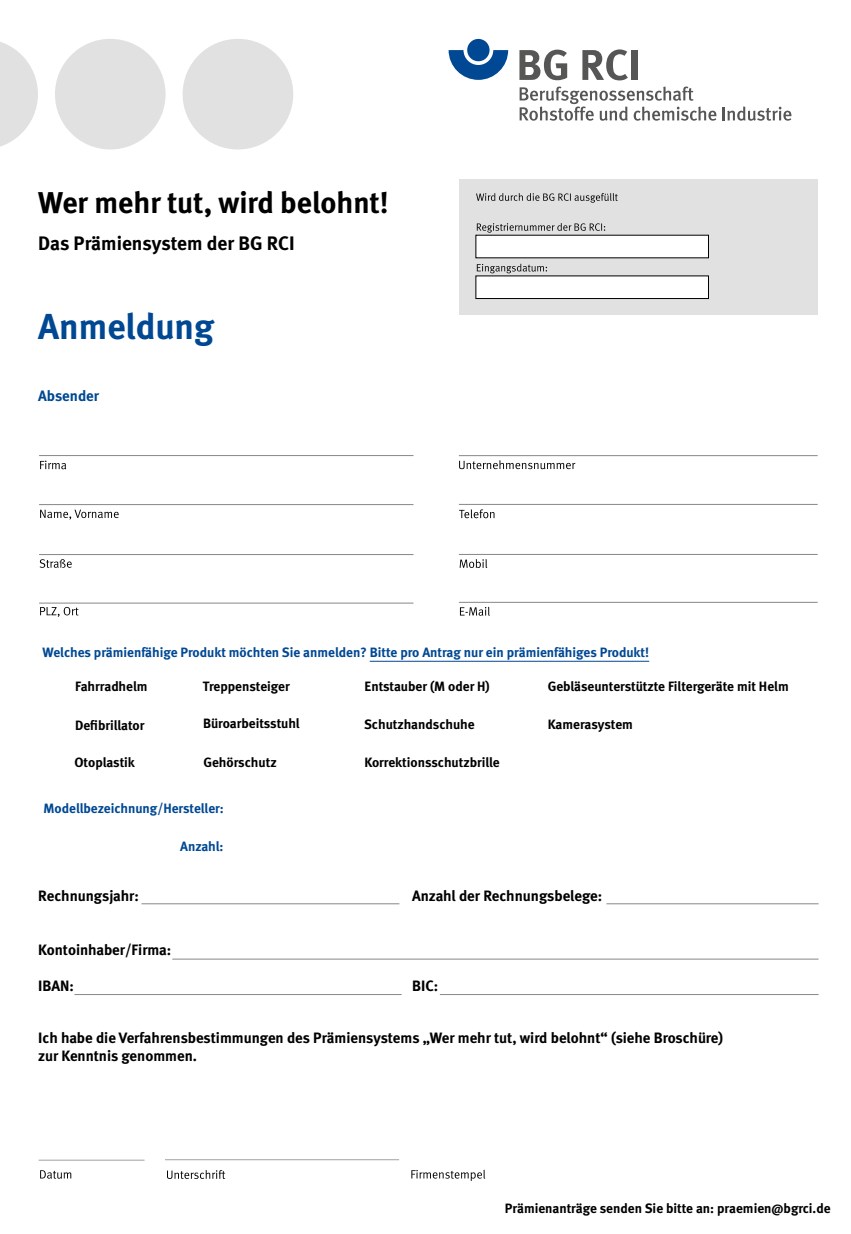
<style>
.page{position:relative;width:851px;height:1234px;background:#fff}
.page>*{position:absolute;margin:0;border:0;box-sizing:border-box;transform-origin:0 0}
.H3_24pt_Überschrift{font:700 36px "DGUV Meta";color:#004893}
.H1_20pt{font:700 30px "DGUV Meta";color:#000}
.H2_13pt{font:700 19.5px "DGUV Meta";color:#000}
.p_-_ausfüllen{font:700 15px/18px "DGUV Meta";color:#000}
.H4_-_Zwischenüberschrift{font:700 15px "DGUV Meta";color:#004893}
.p_-_kleiner{font:700 13.5px "DGUV Meta";color:#000}
.P_-_9_10_8_pt{font:700 13.5px "DGUV Meta";color:#004893}
</style>
<div class="page">
<div style="left:459px;top:179px;width:358px;height:136px;background:#e1e1e1"></div>
<svg style="left:476px;top:193px;width:141px;height:10px"></svg>
<svg style="left:476px;top:223px;width:129px;height:9px"></svg>
<svg style="left:476px;top:264px;width:71px;height:9px"></svg>
<div style="left:476px;top:235px;width:232px;height:23px;background:#fff"></div>
<div style="left:476px;top:276px;width:232px;height:22px;background:#fff"></div>
<svg style="left:448px;top:50px;width:60px;height:30px"></svg>
<div style="left:467px;top:39px;width:22px;height:22px;background:#004893;border-radius:50%"></div>
<svg style="left:519px;top:50px;width:48px;height:30px"></svg>
<svg style="left:582px;top:49px;width:45px;height:31px"></svg>
<div style="left:631px;top:50px;width:7px;height:30px;background:#565655"></div>
<svg style="left:519px;top:86px;width:197px;height:35px"></svg>
<svg style="left:722px;top:106px;width:69px;height:15px"></svg>
<div style="left:55px;top:39px;width:110px;height:110px;background:#e1e1e1;border-radius:50%"></div>
<div style="left:182px;top:39px;width:111px;height:110px;background:#e1e1e1;border-radius:50%"></div>
<svg style="left:0;top:42px;width:38px;height:105px"></svg>
<svg style="left:167px;top:1170px;width:58px;height:8px"></svg>
<svg style="left:411px;top:1169px;width:74px;height:11px"></svg>
<hr style="left:39px;top:1159px;width:105px;height:1px;background:#a0a1a1">
<hr style="left:165px;top:1158px;width:234px;height:1px;background:#a0a1a1">
<svg style="left:40px;top:1170px;width:31px;height:8px"></svg>
<hr style="left:39px;top:455px;width:374px;height:1px;background:#868786">
<hr style="left:39px;top:504px;width:374px;height:1px;background:#868786">
<hr style="left:39px;top:602px;width:374px;height:1px;background:#868786">
<hr style="left:141px;top:903px;width:258px;height:1px;background:#868786">
<hr style="left:74px;top:993px;width:327px;height:1px;background:#868786">
<hr style="left:440px;top:993px;width:378px;height:1px;background:#868786">
<hr style="left:172px;top:958px;width:646px;height:1px;background:#868786">
<hr style="left:606px;top:903px;width:212px;height:1px;background:#868786">
<hr style="left:459px;top:455px;width:358px;height:1px;background:#868786">
<svg style="left:40px;top:606px;width:38px;height:11px"></svg>
<hr style="left:39px;top:554px;width:374px;height:1px;background:#868786">
<svg style="left:40px;top:559px;width:32px;height:8px"></svg>
<svg style="left:40px;top:509px;width:79px;height:10px"></svg>
<svg style="left:40px;top:460px;width:26px;height:9px"></svg>
<hr style="left:459px;top:504px;width:358px;height:1px;background:#868786">
<hr style="left:459px;top:554px;width:358px;height:1px;background:#868786">
<hr style="left:459px;top:602px;width:358px;height:1px;background:#868786">
<svg style="left:460px;top:606px;width:30px;height:9px"></svg>
<svg style="left:459px;top:559px;width:28px;height:9px"></svg>
<svg style="left:459px;top:509px;width:35px;height:9px"></svg>
<hr style="left:369px;top:660px;width:280px;height:1px;background:#004893">
<svg style="left:459px;top:460px;width:116px;height:9px"></svg>
<h1 class="H1_20pt" style="left:38px;top:185px;width:352px">Wer mehr tut, wird belohnt!</h1>
<h2 class="H2_13pt" style="left:38px;top:231px;width:258px">Das Prämiensystem der BG RCI</h2>
<h3 class="H3_24pt_Überschrift" style="left:38px;top:305px;width:177px">Anmeldung</h3>
<h4 class="H4_-_Zwischenüberschrift" style="left:38px;top:386px;width:62px">Absender</h4>
<p class="P_-_9_10_8_pt" style="left:43px;top:644px;width:608px">Welches prämienfähige Produkt möchten Sie anmelden? Bitte pro Antrag nur ein prämienfähiges Produkt!</p>
<p class="p_-_kleiner" style="left:75px;top:677px;width:74px">Fahrradhelm</p>
<p class="p_-_kleiner" style="left:203px;top:678px;width:88px">Treppensteiger</p>
<p class="p_-_kleiner" style="left:203px;top:715px;width:98px">Büroarbeitsstuhl</p>
<p class="p_-_kleiner" style="left:75px;top:716px;width:71px">Defibrillator</p>
<p class="p_-_kleiner" style="left:74px;top:754px;width:62px">Otoplastik</p>
<p class="p_-_kleiner" style="left:203px;top:754px;width:75px">Gehörschutz</p>
<p class="P_-_9_10_8_pt" style="left:44px;top:800px;width:182px">Modellbezeichnung/Hersteller:</p>
<p class="P_-_9_10_8_pt" style="left:180px;top:837px;width:45px">Anzahl:</p>
<p class="p_-_kleiner" style="left:364px;top:677px;width:127px">Entstauber (M oder H)</p>
<p class="p_-_kleiner" style="left:547px;top:677px;width:242px">Gebläseunterstützte Filtergeräte mit Helm</p>
<p class="p_-_kleiner" style="left:364px;top:715px;width:112px">Schutzhandschuhe</p>
<p class="p_-_kleiner" style="left:547px;top:716px;width:87px">Kamerasystem</p>
<p class="p_-_kleiner" style="left:364px;top:754px;width:137px">Korrektionsschutzbrille</p>
<p class="p_-_ausfüllen" style="left:38px;top:886px;width:102px">Rechnungsjahr:</p>
<p class="p_-_ausfüllen" style="left:412px;top:886px;width:192px">Anzahl der Rechnungsbelege:</p>
<p class="p_-_ausfüllen" style="left:38px;top:940px;width:135px">Kontoinhaber/Firma:</p>
<p class="p_-_ausfüllen" style="left:38px;top:976px;width:37px">IBAN:</p>
<p class="p_-_ausfüllen" style="left:412px;top:976px;width:28px">BIC:</p>
<p class="p_-_ausfüllen" style="left:38px;top:1029px;width:686px">Ich habe die Verfahrensbestimmungen des Prämiensystems „Wer mehr tut, wird belohnt“ (siehe Broschüre) zur Kenntnis genommen.</p>
<p class="p_-_kleiner" style="left:505px;top:1199px;width:327px">Prämienanträge senden Sie bitte an: praemien@bgrci.de</p>
</div>
